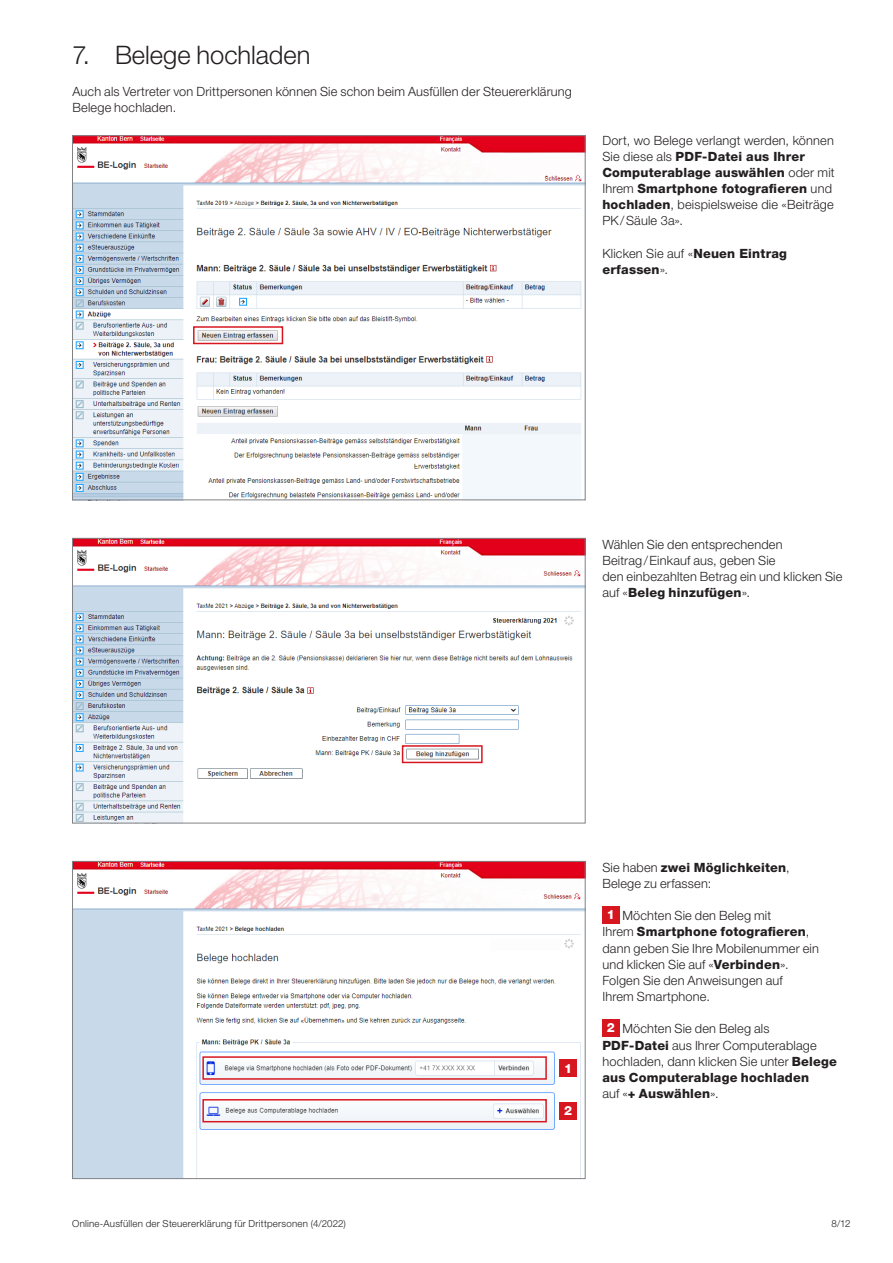
<style>
.page{position:relative;width:893px;height:1263px;background:#fff}
.page>*{position:absolute;margin:0;border:0;box-sizing:border-box;transform-origin:0 0}
.UT1{font:300 25.5px "Helvetica Neue LT Std";color:#231f20}
.GT{font:300 12.75px/16.2px "Helvetica Neue LT Std";letter-spacing:.015em;color:#231f20}
.Lauftext_8_5pt_Flatt{font:300 12.75px/16.2px "Helvetica Neue LT Std";letter-spacing:.015em;color:#231f20}
.Lauftext_8_5pt_Flatt-2{font:800 12.75px/16.2px "Helvetica Neue LT Std";letter-spacing:.015em;color:#231f20}
.GT-2{font:800 12.75px "Helvetica Neue LT Std";color:#fff}
.t1{font:300 9.75px "Helvetica Neue LT Std";letter-spacing:.02em;color:#231f20}
.s1{font-weight:800}
.s2{font-weight:300}
</style>
<div class="page">
<img style="left:74px;top:540px;width:509px;height:281px">
<div style="left:72px;top:538px;width:513px;height:285px;border:1px solid #808285"></div>
<img style="left:74px;top:137px;width:509px;height:361px">
<img style="left:74px;top:863px;width:509px;height:314px">
<div style="left:72px;top:861px;width:513px;height:318px;border:1px solid #808285"></div>
<div style="left:602px;top:906px;width:17px;height:17px;background:#d7171f"></div>
<div style="left:602px;top:1019px;width:17px;height:17px;background:#d7171f"></div>
<div style="left:402px;top:745px;width:81px;height:18px;border:2px solid #d7171f"></div>
<div style="left:193px;top:326px;width:90px;height:18px;border:2px solid #d7171f"></div>
<div style="left:202px;top:1056px;width:345px;height:24px;border:2px solid #d7171f"></div>
<div style="left:560px;top:1059px;width:17px;height:17px;background:#d7171f"></div>
<div style="left:202px;top:1099px;width:345px;height:23px;border:2px solid #d7171f"></div>
<div style="left:560px;top:1102px;width:17px;height:17px;background:#d7171f"></div>
<h2 class="UT1" style="left:73px;top:39px;width:239px">7. Belege hochladen</h2>
<p class="GT" style="left:73px;top:83px;width:501px">Auch als Vertreter von Drittpersonen können Sie schon beim Ausfüllen der Steuererklärung<br>Belege hochladen.</p>
<p class="Lauftext_8_5pt_Flatt" style="left:602px;top:132px;width:234px">Dort, wo Belege verlangt werden, können Sie diese als <span class="s1">PDF-Datei aus Ihrer Computerablage auswählen</span> oder mit Ihrem <span class="s1">Smartphone fotografieren</span> und <span class="s1">hochladen</span>, beispielsweise die «Beiträge PK/Säule 3a».</p>
<p class="Lauftext_8_5pt_Flatt-2" style="left:602px;top:245px;width:186px"><span class="s2">Klicken Sie auf «</span>Neuen Eintrag erfassen<span class="s2">».</span></p>
<p class="GT" style="left:602px;top:536px;width:241px">Wählen Sie den entsprechenden<br>Beitrag/Einkauf aus, geben Sie<br>den einbezahlten Betrag ein und klicken Sie auf «<span class="s1">Beleg hinzufügen</span>».</p>
<p class="GT-2" style="left:564px;top:1060px;width:10px">1</p>
<p class="GT-2" style="left:564px;top:1103px;width:10px">2</p>
<p class="GT" style="left:602px;top:859px;width:189px">Sie haben <span class="s1">zwei Möglichkeiten</span>,<br>Belege zu erfassen:</p>
<p class="GT-2" style="left:607px;top:907px;width:10px">1</p>
<p class="GT" style="left:602px;top:907px;width:218px;text-indent:20px">Möchten Sie den Beleg mit<br>Ihrem <span class="s1">Smartphone fotografieren</span>, dann geben Sie Ihre Mobilenummer ein und klicken Sie auf «<span class="s1">Verbinden</span>».<br>Folgen Sie den Anweisungen auf<br>Ihrem Smartphone.</p>
<p class="GT-2" style="left:607px;top:1020px;width:10px">2</p>
<p class="GT" style="left:622px;top:1020px;width:149px">Möchten Sie den Beleg als</p>
<p class="GT" style="left:602px;top:1037px;width:236px"><span class="s1">PDF-Datei</span> aus Ihrer Computerablage hochladen, dann klicken Sie unter <span class="s1">Belege aus Computerablage hochladen<br></span>auf «<span class="s1">+ Auswählen</span>».</p>
<p class="t1" style="left:72px;top:1218px;width:275px">Online-Ausfüllen der Steuererklärung für Drittpersonen (4/2022)</p>
<p class="t1" style="left:831px;top:1218px;width:21px">8/12</p>
</div>
